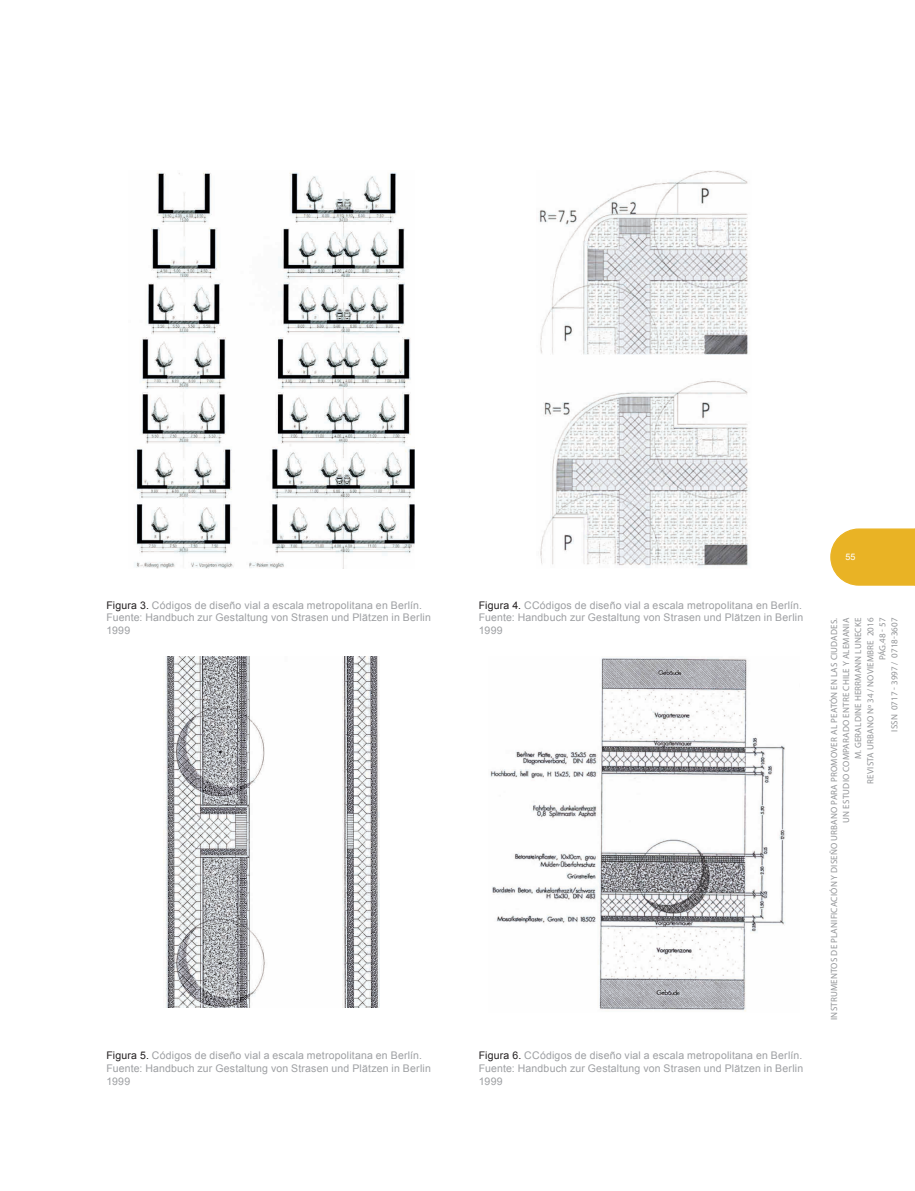
<style>
.page{position:relative;width:915px;height:1191px;background:#fff}
.page>*{position:absolute;margin:0;border:0;box-sizing:border-box;transform-origin:0 0}
.t1{font:10.5px/12.6px "Arial";letter-spacing:.02em;color:#9d9fa2}
.t2{font:9px/12px "Myriad Pro";letter-spacing:.02em;color:#939598;text-align:right}
.t3{font:9px "Arial";color:#fff}
.s1{color:#231f20}
</style>
<div class="page">
<svg style="left:830px;top:528px;width:85px;height:58px;background:#eab938"></svg>
<img style="left:136px;top:172px;width:278px;height:397px">
<img style="left:539px;top:170px;width:210px;height:397px">
<img style="left:163px;top:656px;width:216px;height:351px">
<img style="left:490px;top:657px;width:295px;height:355px">
<p class="t1" style="left:106px;top:598px;width:326px"><span class="s1">Figura 3.</span> Códigos de diseño vial a escala metropolitana en Berlín.<br>Fuente: Handbuch zur Gestaltung von Strasen und Plätzen in Berlin<br>1999</p>
<p class="t1" style="left:478px;top:598px;width:326px;text-align:justify"><span class="s1">Figura 4.</span> CCódigos de diseño vial a escala metropolitana en Berlín.<br>Fuente: Handbuch zur Gestaltung von Strasen und Plätzen in Berlin 1999</p>
<p class="t1" style="left:106px;top:1049px;width:326px"><span class="s1">Figura 5.</span> Códigos de diseño vial a escala metropolitana en Berlín.<br>Fuente: Handbuch zur Gestaltung von Strasen und Plätzen in Berlin<br>1999</p>
<p class="t1" style="left:478px;top:1049px;width:326px;text-align:justify"><span class="s1">Figura 6.</span> CCódigos de diseño vial a escala metropolitana en Berlín.<br>Fuente: Handbuch zur Gestaltung von Strasen und Plätzen in Berlin 1999</p>
<p class="t3" style="left:845px;top:551px;width:12px">55</p>
<p class="t2" style="left:827px;top:1019px;width:404px;rotate:-90deg">INSTRUMENTOS DE PLANIFICACIÓN Y DISEÑO URBANO PARA PROMOVER AL PEATÓN EN LAS CIUDADES.<br>UN ESTUDIO COMPARADO ENTRE CHILE Y ALEMANIA<br>M. GERALDINE HERRMANN LUNECKE<br>REVISTA URBANO Nº 34 / NOVIEMBRE 2016<br>PÁG.48 - 57<br>ISSN 0717 - 3997 / 0718-3607</p>
</div>
